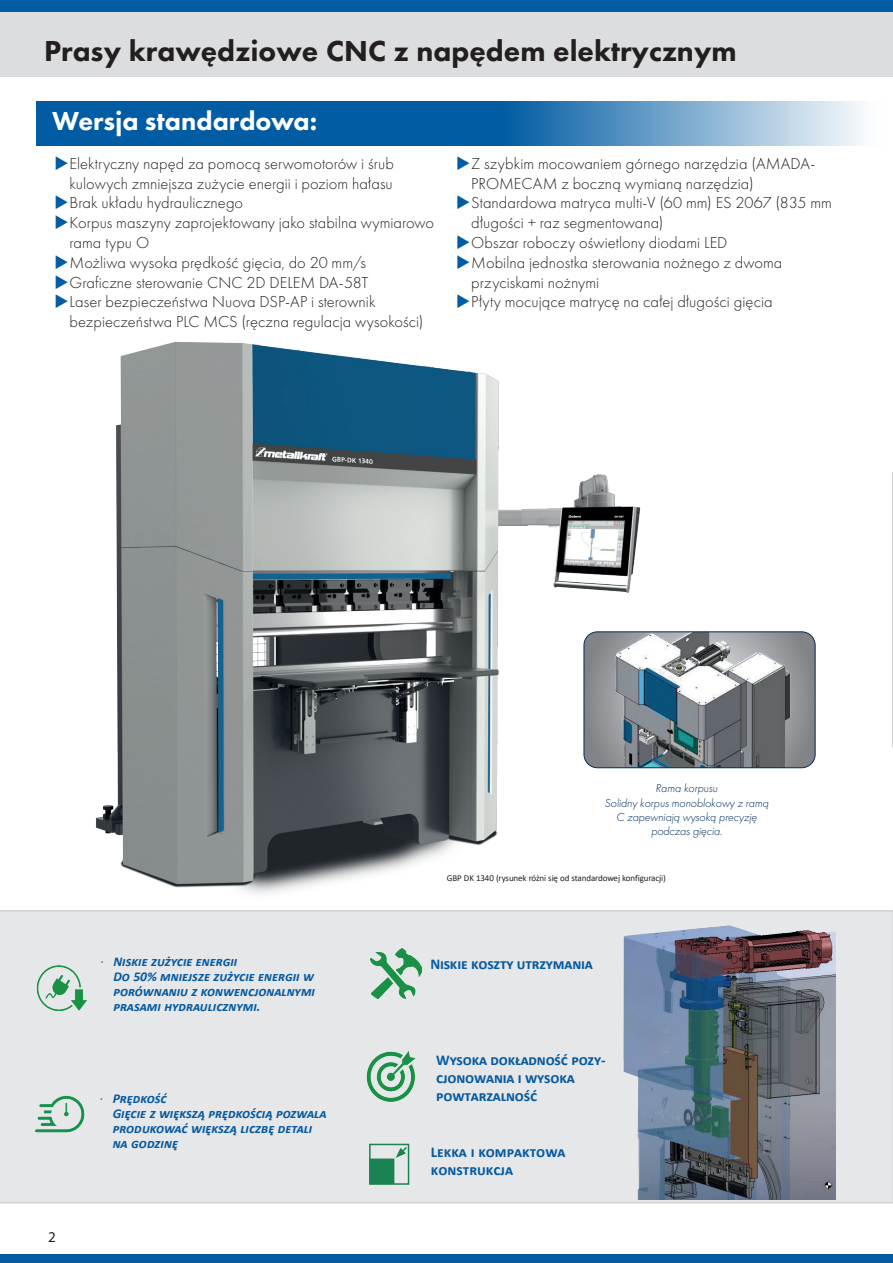
<style>
.page{position:relative;width:893px;height:1263px;background:#fff}
.page>*{position:absolute;margin:0;border:0;box-sizing:border-box;transform-origin:0 0}
.t1{font:800 30px "Futura PT";color:#231f20}
.t2{font:800 27px "Futura PT";color:#fff}
.t3{font:300 16.5px/19.8px "Futura PT";letter-spacing:.005em;color:#231f20}
.t4{font:700 15px/18px "Calibri";letter-spacing:-.01em;color:#065a9f}
.t5{font:15px "Myriad Pro";color:#231f20}
.t6{font:italic 700 13.5px/15px "Calibri";color:#065a9f}
.t7{font:italic 300 12px/14.4px "Futura PT";letter-spacing:-.015em;color:#002d5e;text-align:center}
.t8{font:9px "Calibri";letter-spacing:-.01em;color:#231f20}
.s1{font-weight:400;font-style:normal}
</style>
<div class="page">
<svg style="left:892px;top:472px;width:1px;height:275px"></svg>
<svg style="left:36px;top:101px;width:826px;height:45px;background:#357db6"></svg>
<img style="left:96px;top:341px;width:597px;height:553px">
<div style="left:0;top:910px;width:893px;height:293px;background:#e6e7e9"></div>
<img style="left:371px;top:948px;width:50px;height:51px">
<img style="left:35px;top:962px;width:54px;height:51px">
<img style="left:365px;top:1047px;width:55px;height:58px">
<img style="left:33px;top:1093px;width:58px;height:41px">
<div style="left:369px;top:1144px;width:40px;height:41px;border:2px solid #198351"></div>
<div style="left:369px;top:1158px;width:25px;height:26px;background:#198351"></div>
<svg style="left:396px;top:1145px;width:12px;height:13px"></svg>
<img style="left:622px;top:924px;width:214px;height:276px">
<img style="left:584px;top:632px;width:231px;height:136px">
<div style="left:584px;top:631px;width:231px;height:137px;border:1px solid #002d5e;border-radius:13px"></div>
<div style="left:0;top:0;width:893px;height:77px;background:#dcdddf"></div>
<div style="left:0;top:0;width:893px;height:11px;background:#015ca3"></div>
<div style="left:0;top:1254px;width:893px;height:9px;background:#015ca3"></div>
<h1 class="t1" style="left:44px;top:32px;width:694px">Prasy krawędziowe CNC z napędem elektrycznym</h1>
<h2 class="t2" style="left:52px;top:104px;width:266px">Wersja standardowa:</h2>
<p class="t3" style="left:70px;top:154px;width:366px">Elektryczny napęd za pomocą serwomotorów i śrub kulowych zmniejsza zużycie energii i poziom hałasu<br>Brak układu hydraulicznego<br>Korpus maszyny zaprojektowany jako stabilna wymiarowo rama typu O<br>Możliwa wysoka prędkość gięcia, do 20 mm/s<br>Graficzne sterowanie CNC 2D DELEM DA-58T<br>Laser bezpieczeństwa Nuova DSP-AP i sterownik bezpieczeństwa PLC MCS (ręczna regulacja wysokości)</p>
<p class="t3" style="left:471px;top:154px;width:362px">Z szybkim mocowaniem górnego narzędzia (AMADA-PROMECAM z boczną wymianą narzędzia)<br>Standardowa matryca multi-V (60 mm) ES 2067 (835 mm długości + raz segmentowana)<br>Obszar roboczy oświetlony diodami LED<br>Mobilna jednostka sterowania nożnego z dwoma przyciskami nożnymi<br>Płyty mocujące matrycę na całej długości gięcia</p>
<p class="t7" style="left:605px;top:781px;width:165px">Rama korpusu<br>Solidny korpus monoblokowy z ramą<br>C zapewniają wysoką precyzję podczas gięcia.</p>
<p class="t5" style="left:48px;top:1228px;width:9px">2</p>
<p class="t6" style="left:113px;top:953px;width:203px;text-indent:-13px"><span class="s1">·</span> Niskie zużycie energii<br>Do 50% mniejsze zużycie energii w porównaniu z konwencjonalnymi prasami hydraulicznymi.</p>
<p class="t6" style="left:113px;top:1091px;width:215px;text-indent:-13px"><span class="s1">·</span> Prędkość<br>Gięcie z większą prędkością pozwala produkować większą liczbę detali na godzinę</p>
<p class="t8" style="left:447px;top:871px;width:220px">GBP DK 1340 (rysunek różni się od standardowej konfiguracji)</p>
<p class="t4" style="left:430px;top:955px;width:164px">Niskie koszty utrzymania</p>
<p class="t4" style="left:436px;top:1050px;width:171px">Wysoka dokładność pozy&shy;cjonowania i wysoka powtarzalność</p>
<p class="t4" style="left:431px;top:1143px;width:136px">Lekka i kompaktowa konstrukcja</p>
</div>
